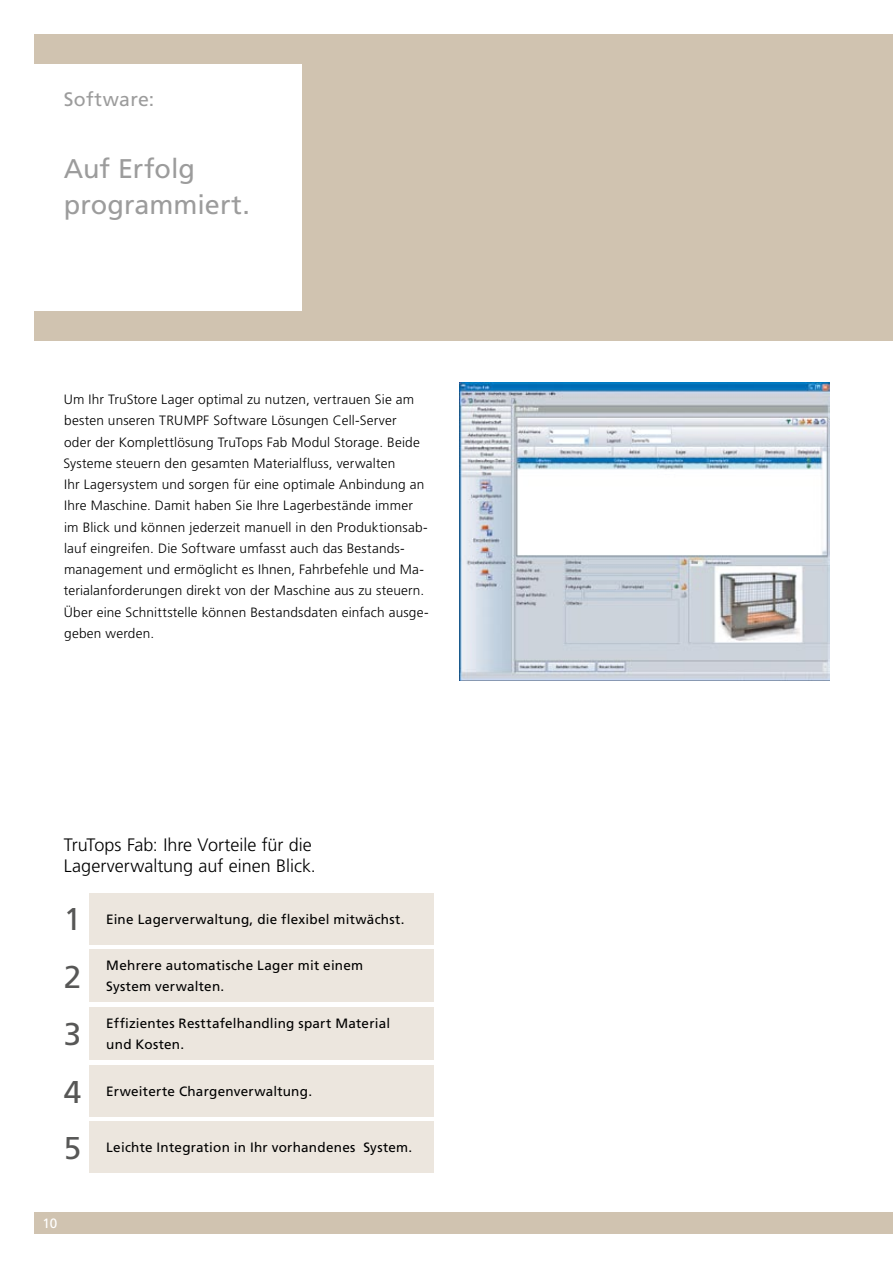
<style>
.page{position:relative;width:893px;height:1263px;background:#fff}
.page>*{position:absolute;margin:0;border:0;box-sizing:border-box;transform-origin:0 0}
.t1{font:31.5px "Frutiger LT Pro";color:#575756}
.t2{font:27px/36.2px "Frutiger LT Pro";color:#9c9c9c}
.t3{font:19.5px "Frutiger LT Pro";letter-spacing:.01em;color:#9c9c9c}
.t4{font:300 18px/21.3px "Frutiger LT Pro";color:#000}
.t5{font:300 13.5px/21.3px "Frutiger LT Pro";letter-spacing:.015em;color:#000}
.t6{font:13.5px/21.3px "Frutiger LT Pro";letter-spacing:.015em;color:#000}
.t7{font:13.5px "Frutiger LT Pro";color:#fff}
</style>
<div class="page">
<div style="left:34px;top:34px;width:859px;height:306px;background:#d0c3b0"></div>
<div style="left:34px;top:1212px;width:859px;height:21px;background:#d0c3b0"></div>
<div style="left:0;top:64px;width:302px;height:246px;background:#fff"></div>
<img style="left:459px;top:383px;width:370px;height:297px">
<div style="left:89px;top:893px;width:345px;height:51px;background:#ece6de"></div>
<div style="left:89px;top:949px;width:345px;height:53px;background:#ece6de"></div>
<div style="left:89px;top:1007px;width:345px;height:53px;background:#ece6de"></div>
<div style="left:89px;top:1065px;width:345px;height:51px;background:#ece6de"></div>
<div style="left:89px;top:1122px;width:345px;height:51px;background:#ece6de"></div>
<h3 class="t3" style="left:64px;top:88px;width:92px">Software:</h3>
<h2 class="t2" style="left:64px;top:150px;width:188px">Auf Erfolg programmiert.</h2>
<p class="t5" style="left:63px;top:389px;width:367px">Um Ihr TruStore Lager optimal zu nutzen, vertrauen Sie am besten unseren TRUMPF Software Lösungen Cell-Server<br>oder der Komplettlösung TruTops Fab Modul Storage. Beide Systeme steuern den gesamten Materialfluss, verwalten<br>Ihr Lagersystem und sorgen für eine optimale Anbindung an Ihre Maschine. Damit haben Sie Ihre Lagerbestände immer im Blick und können jederzeit manuell in den Produktionsab&shy;lauf eingreifen. Die Software umfasst auch das Bestands&shy;management und ermöglicht es Ihnen, Fahrbefehle und Ma&shy;terialanforderungen direkt von der Maschine aus zu steuern.<br>Über eine Schnittstelle können Bestandsdaten einfach ausge&shy;geben werden.</p>
<h3 class="t4" style="left:64px;top:834px;width:254px">TruTops Fab: Ihre Vorteile für die<br>Lagerverwaltung auf einen Blick.</h3>
<h1 class="t1" style="left:64px;top:901px;width:19px">1</h1>
<p class="t6" style="left:106px;top:908px;width:300px">Eine Lagerverwaltung, die flexibel mitwächst.</p>
<h1 class="t1" style="left:64px;top:958px;width:19px">2</h1>
<p class="t6" style="left:106px;top:955px;width:258px">Mehrere automatische Lager mit einem<br>System verwalten.</p>
<h1 class="t1" style="left:64px;top:1016px;width:19px">3</h1>
<p class="t6" style="left:106px;top:1013px;width:285px">Effizientes Resttafelhandling spart Material und Kosten.</p>
<h1 class="t1" style="left:64px;top:1073px;width:19px">4</h1>
<p class="t6" style="left:106px;top:1080px;width:207px">Erweiterte Chargenverwaltung.</p>
<h1 class="t1" style="left:64px;top:1129px;width:19px">5</h1>
<p class="t6" style="left:106px;top:1137px;width:307px">Leichte Integration in Ihr vorhandenes System.</p>
<p class="t7" style="left:43px;top:1215px;width:16px">10</p>
</div>
